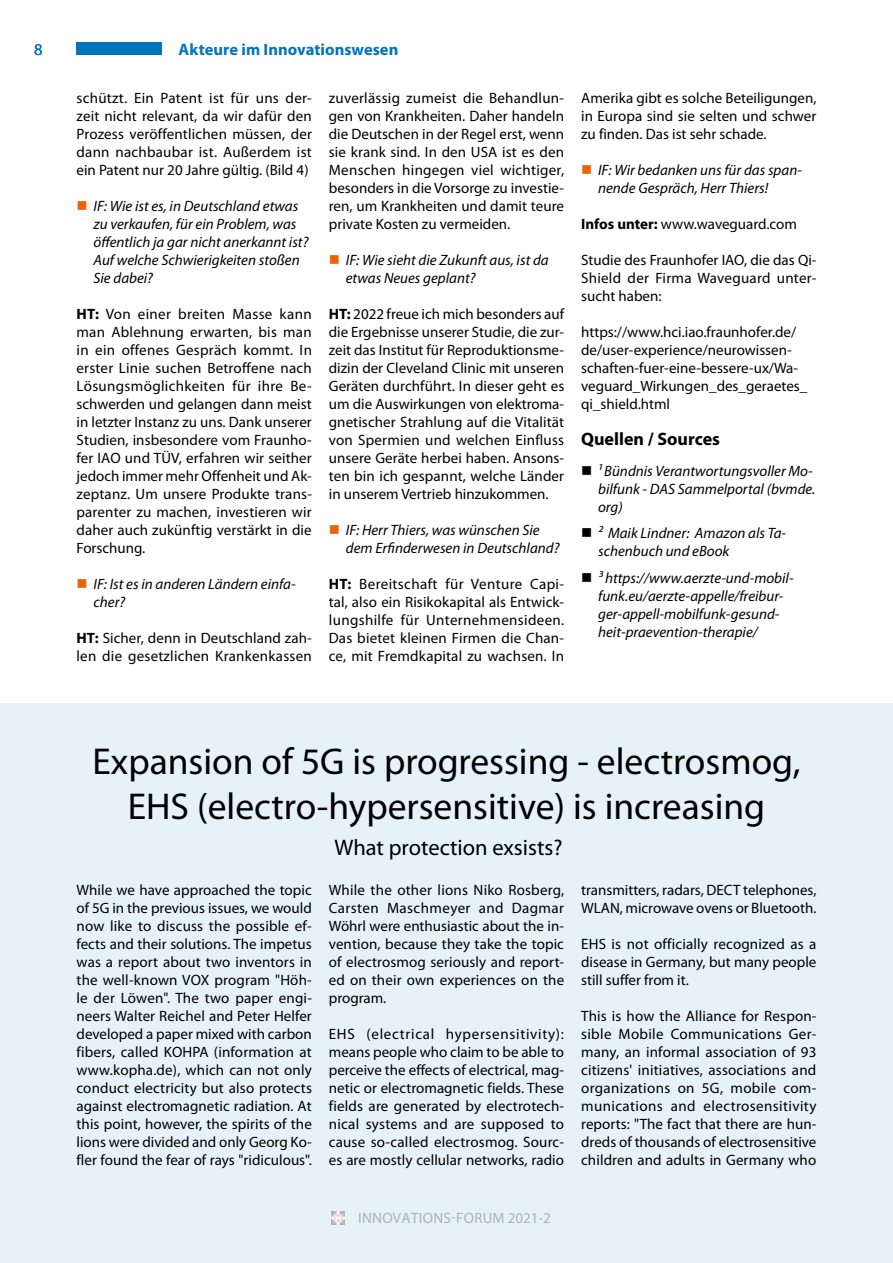
<style>
.page{position:relative;width:893px;height:1263px;background:#fff}
.page>*{position:absolute;margin:0;border:0;box-sizing:border-box;transform-origin:0 0}
.t1{font:37.5px/45px "Myriad Pro";color:#000;text-align:center}
.t2{font:22.5px "Myriad Pro";color:#000}
.t3{font:700 18px "Myriad Pro";color:#000}
.t4{font:700 16.5px "Myriad Pro";color:#0075bc}
.t5{font:16.5px "Myriad Pro";color:#0075bc}
.t6{font:15px/18px "Myriad Pro";color:#000;text-align:justify}
.t7{font:italic 15px/18px "Myriad Pro";color:#000}
.t8{font:15px "Myriad Pro";letter-spacing:.02em;color:#b1b2b3}
.s1{font-weight:700}
</style>
<div class="page">
<div style="left:0;top:704px;width:893px;height:559px;background:#e6f1f8"></div>
<svg style="left:332px;top:1212px;width:12px;height:13px"></svg>
<div style="left:77px;top:43px;width:85px;height:12px;background:#0075bc"></div>
<p class="t5" style="left:34px;top:40px;width:10px">8</p>
<p class="t4" style="left:179px;top:40px;width:221px">Akteure im Innovationswesen</p>
<p class="t6" style="left:77px;top:89px;width:237px">schützt. Ein Patent ist für uns der&shy;zeit nicht relevant, da wir dafür den Prozess veröffentlichen müssen, der dann nachbaubar ist. Außerdem ist ein Patent nur 20 Jahre gültig. (Bild 4)</p>
<p class="t7" style="left:94px;top:197px;width:216px">IF: Wie ist es, in Deutschland etwas zu verkaufen, für ein Problem, was öffentlich ja gar nicht anerkannt ist?<br>Auf welche Schwierigkeiten stoßen<br>Sie dabei?</p>
<p class="t6" style="left:77px;top:305px;width:237px"><span class="s1">HT:</span> Von einer breiten Masse kann man Ablehnung erwarten, bis man in ein offenes Gespräch kommt. In erster Linie suchen Betroffene nach Lösungsmöglichkeiten für ihre Be&shy;schwerden und gelangen dann meist in letzter Instanz zu uns. Dank unserer Studien, insbesondere vom Fraunho&shy;fer IAO und TÜV, erfahren wir seither jedoch immer mehr Offenheit und Ak&shy;zeptanz. Um unsere Produkte trans&shy;parenter zu machen, investieren wir daher auch zukünftig verstärkt in die Forschung.</p>
<p class="t7" style="left:94px;top:575px;width:204px">IF: Ist es in anderen Ländern einfa&shy;cher?</p>
<p class="t6" style="left:77px;top:629px;width:237px"><span class="s1">HT:</span> Sicher, denn in Deutschland zah&shy;len die gesetzlichen Krankenkassen</p>
<p class="t6" style="left:329px;top:89px;width:237px">zuverlässig zumeist die Behandlun&shy;gen von Krankheiten. Daher handeln die Deutschen in der Regel erst, wenn sie krank sind. In den USA ist es den Menschen hingegen viel wichtiger, besonders in die Vorsorge zu investie&shy;ren, um Krankheiten und damit teure private Kosten zu vermeiden.</p>
<p class="t7" style="left:346px;top:251px;width:204px">IF: Wie sieht die Zukunft aus, ist da etwas Neues geplant?</p>
<p class="t6" style="left:329px;top:305px;width:237px"><span class="s1">HT:</span> 2022 freue ich mich besonders auf die Ergebnisse unserer Studie, die zur&shy;zeit das Institut für Reproduktionsme&shy;dizin der Cleveland Clinic mit unseren Geräten durchführt. In dieser geht es um die Auswirkungen von elektroma&shy;gnetischer Strahlung auf die Vitalität von Spermien und welchen Einfluss unsere Geräte herbei haben. Ansons&shy;ten bin ich gespannt, welche Länder in unserem Vertrieb hinzukommen.</p>
<p class="t7" style="left:346px;top:521px;width:215px">IF: Herr Thiers, was wünschen Sie dem Erfinderwesen in Deutschland?</p>
<p class="t6" style="left:329px;top:575px;width:237px"><span class="s1">HT:</span> Bereitschaft für Venture Capi&shy;tal, also ein Risikokapital als Entwick&shy;lungshilfe für Unternehmensideen.<br>Das bietet kleinen Firmen die Chan&shy;ce, mit Fremdkapital zu wachsen. In</p>
<p class="t6" style="left:581px;top:89px;width:237px">Amerika gibt es solche Beteiligungen, in Europa sind sie selten und schwer zu finden. Das ist sehr schade.</p>
<p class="t7" style="left:598px;top:161px;width:205px">IF: Wir bedanken uns für das span&shy;nende Gespräch, Herr Thiers!</p>
<p class="t6" style="left:581px;top:215px;width:217px"><span class="s1">Infos unter:</span> www.waveguard.com</p>
<p class="t6" style="left:581px;top:251px;width:237px">Studie des Fraunhofer IAO, die das Qi-Shield der Firma Waveguard unter&shy;sucht haben:</p>
<p class="t6" style="left:581px;top:323px;width:228px;text-align:left">https://www.hci.iao.fraunhofer.de/ de/user-experience/neurowissen&shy;schaften-fuer-eine-bessere-ux/Wa&shy;veguard_Wirkungen_des_geraetes_ qi_shield.html</p>
<p class="t3" style="left:581px;top:429px;width:140px">Quellen / Sources</p>
<p class="t7" style="left:598px;top:462px;width:219px">¹ Bündnis Verantwortungsvoller Mo&shy;bilfunk - DAS Sammelportal (bvmde. org)</p>
<p class="t7" style="left:598px;top:525px;width:190px">² Maik Lindner: Amazon als Ta&shy;schenbuch und eBook</p>
<p class="t7" style="left:598px;top:569px;width:197px">³ https://www.aerzte-und-mobil&shy;funk.eu/aerzte-appelle/freibur&shy;ger-appell-mobilfunk-gesund&shy;heit-praevention-therapie/</p>
<p class="t1" style="left:93px;top:740px;width:709px">Expansion of 5G is progressing - electrosmog,<br>EHS (electro-hypersensitive) is increasing</p>
<p class="t2" style="left:334px;top:835px;width:230px">What protection exsists?</p>
<p class="t6" style="left:77px;top:881px;width:237px">While we have approached the topic of 5G in the previous issues, we would now like to discuss the possible ef&shy;fects and their solutions. The impetus was a report about two inventors in the well-known VOX program "Höh&shy;le der Löwen". The two paper engi&shy;neers Walter Reichel and Peter Helfer developed a paper mixed with carbon fibers, called KOHPA (information at www.kopha.de), which can not only conduct electricity but also protects against electromagnetic radiation. At this point, however, the spirits of the lions were divided and only Georg Ko&shy;fler found the fear of rays "ridiculous".</p>
<p class="t6" style="left:329px;top:881px;width:237px">While the other lions Niko Rosberg, Carsten Maschmeyer and Dagmar Wöhrl were enthusiastic about the in&shy;vention, because they take the topic of electrosmog seriously and report&shy;ed on their own experiences on the program.</p>
<p class="t6" style="left:329px;top:1025px;width:237px">EHS (electrical hypersensitivity): means people who claim to be able to perceive the effects of electrical, mag&shy;netic or electromagnetic fields. These fields are generated by electrotech&shy;nical systems and are supposed to cause so-called electrosmog. Sourc&shy;es are mostly cellular networks, radio</p>
<p class="t6" style="left:581px;top:881px;width:237px">transmitters, radars, DECT telephones,<br>WLAN, microwave ovens or Bluetooth.</p>
<p class="t6" style="left:581px;top:935px;width:237px">EHS is not officially recognized as a disease in Germany, but many people still suffer from it.</p>
<p class="t6" style="left:581px;top:1007px;width:237px">This is how the Alliance for Respon&shy;sible Mobile Communications Ger&shy;many, an informal association of 93 citizens' initiatives, associations and organizations on 5G, mobile com&shy;munications and electrosensitivity reports: "The fact that there are hun&shy;dreds of thousands of electrosensitive children and adults in Germany who</p>
<p class="t8" style="left:358px;top:1210px;width:194px">INNOVATIONS-FORUM 2021-2</p>
</div>
